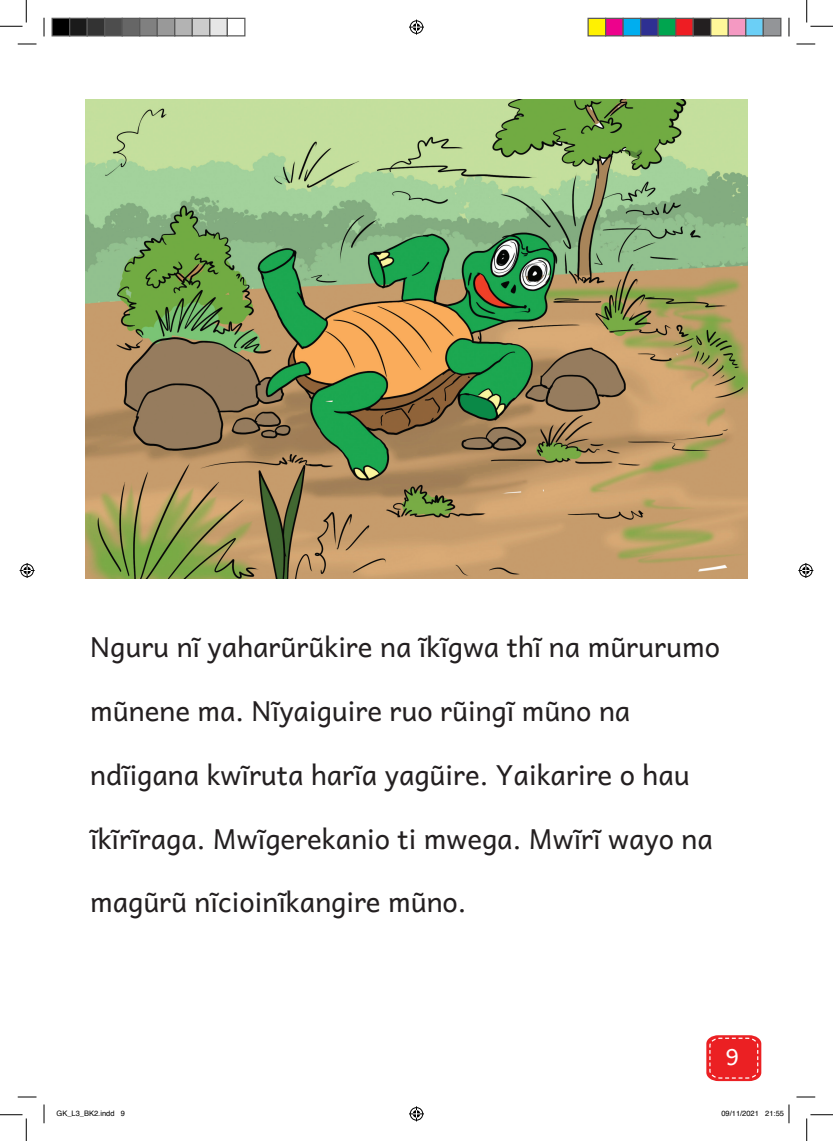
<style>
.page{position:relative;width:833px;height:1141px;background:#fff}
.page>*{position:absolute;margin:0;border:0;box-sizing:border-box;transform-origin:0 0}
.Body_text{font:27.5px "Andika New Basic";color:#231f20}
.t1{font:22.5px "Andika New Basic";color:#fff}
.t2{font:7.5px "Helvetica";color:#000}
</style>
<div class="page">
<svg style="left:706px;top:1035px;width:54px;height:45px;background:#ec3235"></svg>
<img style="left:85px;top:99px;width:662px;height:479px">
<svg style="left:18px;top:43px;width:18px;height:2px"></svg>
<svg style="left:796px;top:43px;width:18px;height:2px"></svg>
<svg style="left:18px;top:1096px;width:18px;height:1px"></svg>
<svg style="left:796px;top:1096px;width:18px;height:1px"></svg>
<svg style="left:43px;top:18px;width:2px;height:18px"></svg>
<svg style="left:43px;top:1104px;width:2px;height:19px"></svg>
<svg style="left:788px;top:18px;width:1px;height:18px"></svg>
<svg style="left:0;top:0;width:27px;height:27px"></svg>
<svg style="left:0;top:1114px;width:27px;height:26px"></svg>
<svg style="left:806px;top:0;width:26px;height:27px"></svg>
<svg style="left:806px;top:1114px;width:26px;height:26px"></svg>
<svg style="left:409px;top:20px;width:15px;height:15px"></svg>
<svg style="left:409px;top:1106px;width:15px;height:15px"></svg>
<svg style="left:20px;top:563px;width:15px;height:15px"></svg>
<svg style="left:798px;top:563px;width:14px;height:15px"></svg>
<div style="left:52px;top:18px;width:18px;height:18px;background:#000"></div>
<div style="left:51px;top:18px;width:19px;height:18px;border:1px solid #595959"></div>
<div style="left:70px;top:18px;width:17px;height:18px;background:#1a1a1a"></div>
<div style="left:69px;top:18px;width:19px;height:18px;border:1px solid #595959"></div>
<div style="left:87px;top:18px;width:18px;height:18px;background:#333"></div>
<div style="left:86px;top:18px;width:19px;height:18px;border:1px solid #595959"></div>
<div style="left:105px;top:18px;width:17px;height:18px;background:#4d4d4d"></div>
<div style="left:104px;top:18px;width:19px;height:18px;border:1px solid #595959"></div>
<div style="left:122px;top:18px;width:18px;height:18px;background:#666"></div>
<div style="left:121px;top:18px;width:19px;height:18px;border:1px solid #595959"></div>
<div style="left:140px;top:18px;width:17px;height:18px;background:#808080"></div>
<div style="left:139px;top:18px;width:19px;height:18px;border:1px solid #595959"></div>
<div style="left:157px;top:18px;width:18px;height:18px;background:#999"></div>
<div style="left:156px;top:18px;width:19px;height:18px;border:1px solid #595959"></div>
<div style="left:175px;top:18px;width:17px;height:18px;background:#b3b3b3"></div>
<div style="left:174px;top:18px;width:19px;height:18px;border:1px solid #595959"></div>
<div style="left:192px;top:18px;width:18px;height:18px;background:#ccc"></div>
<div style="left:191px;top:18px;width:19px;height:18px;border:1px solid #595959"></div>
<div style="left:210px;top:18px;width:17px;height:18px;background:#e6e6e6"></div>
<div style="left:209px;top:18px;width:19px;height:18px;border:1px solid #595959"></div>
<div style="left:226px;top:18px;width:19px;height:18px;border:1px solid #595959"></div>
<div style="left:587px;top:18px;width:18px;height:18px;background:#fff101"></div>
<div style="left:587px;top:18px;width:19px;height:18px;border:1px solid #595959"></div>
<div style="left:605px;top:18px;width:17px;height:18px;background:#ed028c"></div>
<div style="left:604px;top:18px;width:19px;height:18px;border:1px solid #595959"></div>
<div style="left:622px;top:18px;width:18px;height:18px;background:#00aeef"></div>
<div style="left:622px;top:18px;width:19px;height:18px;border:1px solid #595959"></div>
<div style="left:640px;top:18px;width:17px;height:18px;background:#2e3092"></div>
<div style="left:639px;top:18px;width:19px;height:18px;border:1px solid #595959"></div>
<div style="left:657px;top:18px;width:18px;height:18px;background:#00a54f"></div>
<div style="left:657px;top:18px;width:19px;height:18px;border:1px solid #595959"></div>
<div style="left:675px;top:18px;width:17px;height:18px;background:#ee1d23"></div>
<div style="left:674px;top:18px;width:19px;height:18px;border:1px solid #595959"></div>
<div style="left:692px;top:18px;width:18px;height:18px;background:#231f20"></div>
<div style="left:692px;top:18px;width:19px;height:18px;border:1px solid #595959"></div>
<div style="left:710px;top:18px;width:17px;height:18px;background:#fff79a"></div>
<div style="left:709px;top:18px;width:19px;height:18px;border:1px solid #595959"></div>
<div style="left:727px;top:18px;width:18px;height:18px;background:#f499c2"></div>
<div style="left:727px;top:18px;width:19px;height:18px;border:1px solid #595959"></div>
<div style="left:745px;top:18px;width:17px;height:18px;background:#6bcff6"></div>
<div style="left:744px;top:18px;width:19px;height:18px;border:1px solid #595959"></div>
<div style="left:762px;top:18px;width:18px;height:18px;background:#939598"></div>
<div style="left:762px;top:18px;width:19px;height:18px;border:1px solid #595959"></div>
<svg style="left:788px;top:1104px;width:1px;height:19px"></svg>
<p class="Body_text" style="left:90px;top:622px;width:631px">Nguru nĩ yaharũrũkire na ĩkĩgwa thĩ na mũrurumo</p>
<p class="Body_text" style="left:90px;top:685px;width:541px">mũnene ma. Nĩyaiguire ruo rũingĩ mũno na</p>
<p class="Body_text" style="left:90px;top:749px;width:600px">ndĩigana kwĩruta harĩa yagũire. Yaikarire o hau</p>
<p class="Body_text" style="left:90px;top:813px;width:624px">ĩkĩrĩraga. Mwĩgerekanio ti mwega. Mwĩrĩ wayo na</p>
<p class="Body_text" style="left:90px;top:877px;width:378px">magũrũ nĩcioinĩkangire mũno.</p>
<p class="t1" style="left:725px;top:1035px;width:15px">9</p>
<p class="t2" style="left:56px;top:1107px;width:70px">GK_L3_BK2.indd 9</p>
<p class="t2" style="left:721px;top:1107px;width:64px">09/11/2021 21:55</p>
</div>
